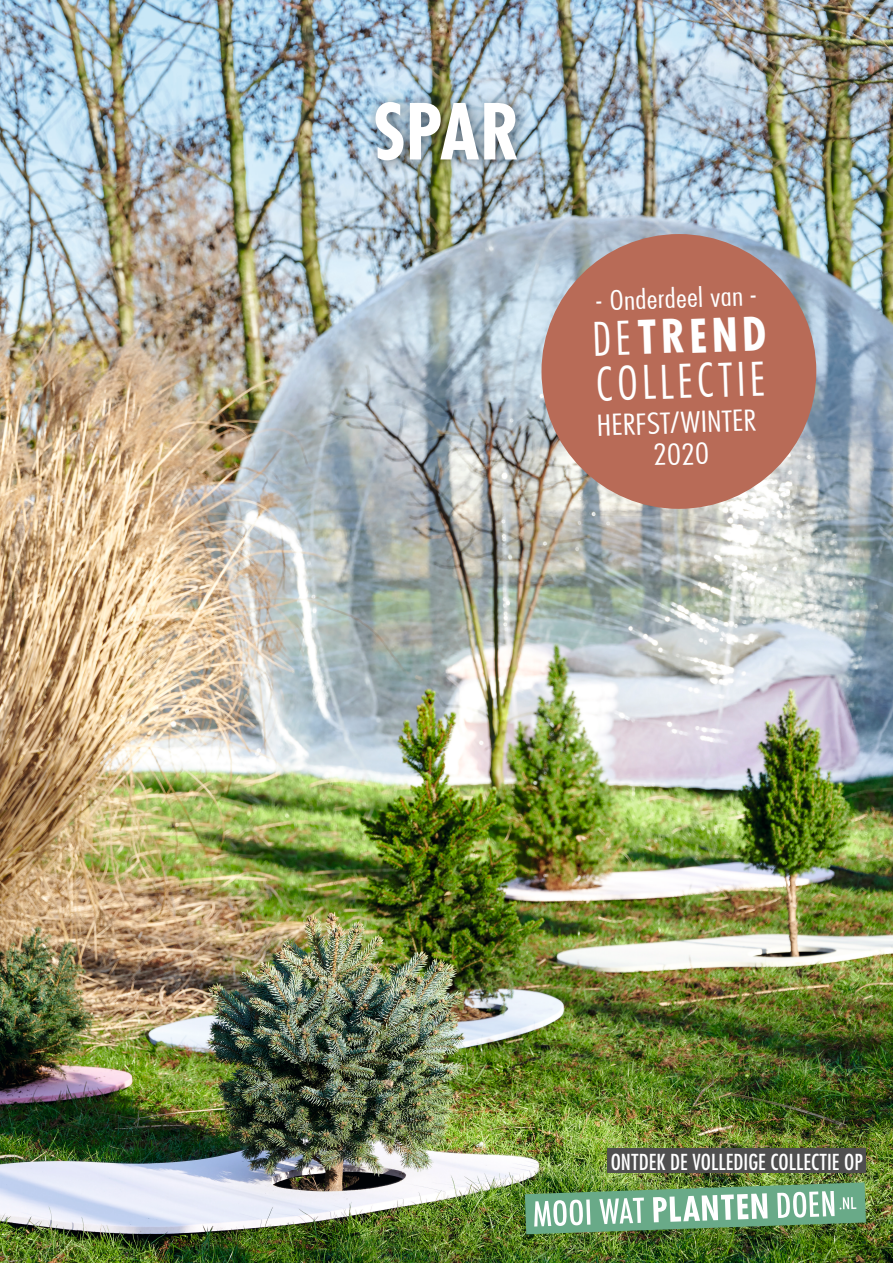
<style>
.page{position:relative;width:893px;height:1263px;background:#fff}
.page>*{position:absolute;margin:0;border:0;box-sizing:border-box;transform-origin:0 0}
.t1{font:700 condensed 75px "Futura Std";color:#fff}
.t2{font:300 condensed 45.15px/45.2px "Futura Std";color:#fff}
.t3{font:300 condensed 28.2px/31.5px "Futura Std";color:#fff;text-align:center;scale:1.19 1}
.t4{font:300 condensed 26.1px "Futura Std";color:#fff;scale:1.19 1}
.t5{font:condensed 21.45px "Futura Std";color:#fff}
.s1{font-weight:700}
.s2{font-family:"Helvetica";font-weight:400;font-stretch:normal;font-size:29.62px}
</style>
<div class="page">
<img style="left:0;top:0;width:893px;height:1263px">
<div style="left:607px;top:1149px;width:259px;height:24px;background:#4f4f4f"></div>
<img style="left:525px;top:1182px;width:341px;height:52px">
<div style="left:541px;top:234px;width:275px;height:275px;background:#b86b57;border-radius:50%"></div>
<div style="left:364px;top:90px;width:168px;height:86px;background:#151616;opacity:.6"></div>
<p class="t1" style="left:373px;top:85px;width:149px">SPAR</p>
<p class="t4" style="left:596px;top:286px;width:135px;rotate:-2deg">- Onderdeel van -</p>
<p class="t2" style="left:592px;top:317px;width:175px;rotate:-2deg">DE<span class="s1">TREND<br></span>COLLECTIE</p>
<p class="t3" style="left:596px;top:410px;width:136px;rotate:-2deg">HERFST<span class="s2">/</span>WINTER<br>2020</p>
<p class="t5" style="left:611px;top:1149px;width:254px">ONTDEK DE VOLLEDIGE COLLECTIE OP</p>
</div>
